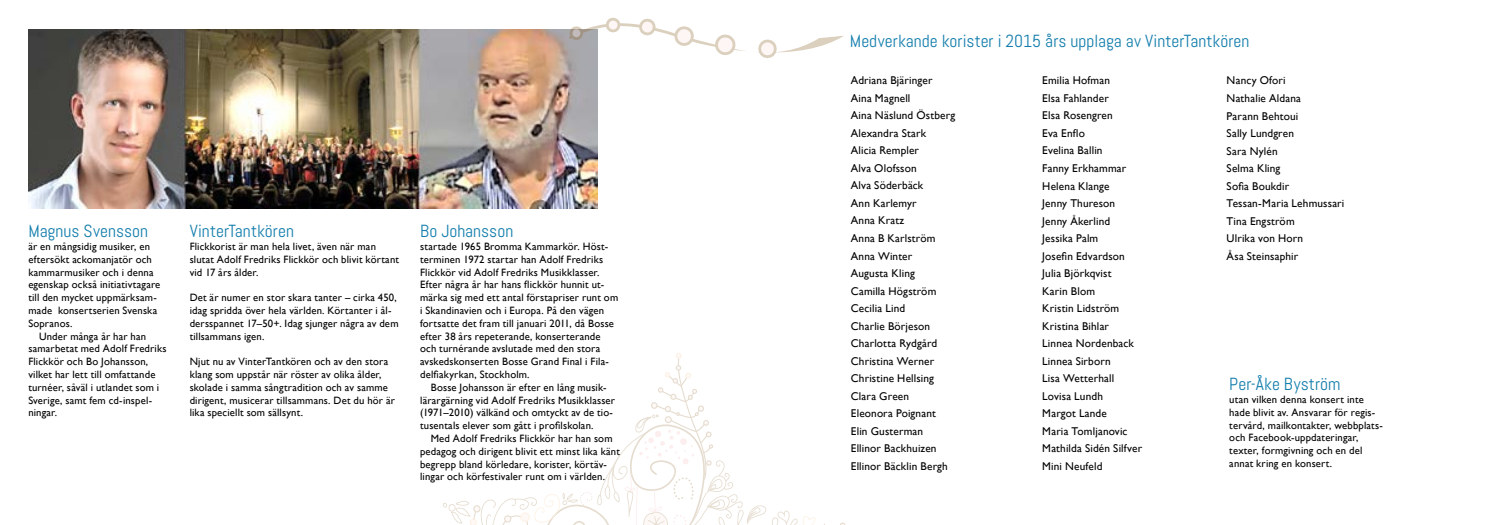
<style>
.page{position:relative;width:1489px;height:525px;background:#fff}
.page>*{position:absolute;margin:0;border:0;box-sizing:border-box;transform-origin:0 0}
.t1{font:17.5px "Abel";color:#127dac}
.t2{font:11.25px/17.5px "Gill Sans";letter-spacing:.015em;color:#000}
.t3{font:10.62px/12.8px "Gill Sans";letter-spacing:.015em;color:#000}
</style>
<div class="page">
<svg style="left:443px;top:353px;width:402px;height:172px"></svg>
<img style="left:28px;top:30px;width:569px;height:179px">
<svg style="left:568px;top:17px;width:276px;height:42px"></svg>
<h1 class="t1" style="left:28px;top:220px;width:121px">Magnus Svensson</h1>
<p class="t3" style="left:28px;top:240px;width:134px">är en mångsidig musiker, en eftersökt ackomanjatör och kammarmusiker och i denna egenskap också initiativtagare till den mycket uppmärksam&shy;made konsertserien Svenska<br>Sopranos.</p>
<p class="t3" style="left:28px;top:329px;width:140px;text-indent:11px">Under många år har han samarbetat med Adolf Fredriks<br>Flickkör och Bo Johansson, vilket har lett till omfattande turnéer, såväl i utlandet som i<br>Sverige, samt fem cd-inspel&shy;ningar.</p>
<h1 class="t1" style="left:190px;top:220px;width:106px">VinterTantkören</h1>
<p class="t3" style="left:190px;top:240px;width:211px">Flickkorist är man hela livet, även när man slutat Adolf Fredriks Flickkör och blivit körtant vid 17 års ålder.</p>
<p class="t3" style="left:190px;top:291px;width:210px">Det är numer en stor skara tanter – cirka 450, idag spridda över hela världen. Körtanter i ål&shy;dersspannet 17–50+. Idag sjunger några av dem tillsammans igen.</p>
<p class="t3" style="left:190px;top:355px;width:207px">Njut nu av VinterTantkören och av den stora klang som uppstår när röster av olika ålder, skolade i samma sångtradition och av samme dirigent, musicerar tillsammans. Det du hör är lika speciellt som sällsynt.</p>
<h1 class="t1" style="left:420px;top:220px;width:95px">Bo Johansson</h1>
<p class="t3" style="left:420px;top:240px;width:200px">startade 1965 Bromma Kammarkör. Höst&shy;terminen 1972 startar han Adolf Fredriks Flickkör vid Adolf Fredriks Musikklasser.<br>Efter några år har hans flickkör hunnit ut&shy;märka sig med ett antal förstapriser runt om i Skandinavien och i Europa. På den vägen fortsatte det fram till januari 2011, då Bosse efter 38 års repeterande, konserterande och turnérande avslutade med den stora avskedskonserten Bosse Grand Final i Fila&shy;delfiakyrkan, Stockholm.</p>
<p class="t3" style="left:420px;top:381px;width:196px;text-indent:11px">Bosse Johansson är efter en lång musik&shy;lärargärning vid Adolf Fredriks Musikklasser (1971–2010) välkänd och omtyckt av de tio&shy;tusentals elever som gått i profilskolan.</p>
<p class="t3" style="left:420px;top:432px;width:201px;text-indent:11px">Med Adolf Fredriks Flickkör har han som pedagog och dirigent blivit ett minst lika känt begrepp bland körledare, korister, körtäv&shy;lingar och körfestivaler runt om i världen.</p>
<h1 class="t1" style="left:850px;top:30px;width:401px">Medverkande korister i 2015 års upplaga av VinterTantkören</h1>
<p class="t2" style="left:850px;top:72px;width:106px">Adriana Bjäringer<br>Aina Magnell<br>Aina Näslund Östberg<br>Alexandra Stark<br>Alicia Rempler<br>Alva Olofsson<br>Alva Söderbäck<br>Ann Karlemyr<br>Anna Kratz<br>Anna B Karlström<br>Anna Winter<br>Augusta Kling<br>Camilla Högström<br>Cecilia Lind<br>Charlie Börjeson<br>Charlotta Rydgård<br>Christina Werner<br>Christine Hellsing<br>Clara Green<br>Eleonora Poignant<br>Elin Gusterman<br>Ellinor Backhuizen<br>Ellinor Bäcklin Bergh</p>
<p class="t2" style="left:1042px;top:72px;width:101px">Emilia Hofman<br>Elsa Fahlander<br>Elsa Rosengren<br>Eva Enflo<br>Evelina Ballin<br>Fanny Erkhammar<br>Helena Klange<br>Jenny Thureson<br>Jenny Åkerlind<br>Jessika Palm<br>Josefin Edvardson<br>Julia Björkqvist<br>Karin Blom<br>Kristin Lidström<br>Kristina Bihlar<br>Linnea Nordenback<br>Linnea Sirborn<br>Lisa Wetterhall<br>Lovisa Lundh<br>Margot Lande<br>Maria Tomljanovic<br>Mathilda Sidén Silfver<br>Mini Neufeld</p>
<p class="t2" style="left:1226px;top:72px;width:119px">Nancy Ofori<br>Nathalie Aldana<br>Parann Behtoui<br>Sally Lundgren<br>Sara Nylén<br>Selma Kling<br>Sofia Boukdir<br>Tessan-Maria Lehmussari<br>Tina Engström<br>Ulrika von Horn<br>Åsa Steinsaphir</p>
<h1 class="t1" style="left:1229px;top:373px;width:113px">Per-Åke Byström</h1>
<p class="t3" style="left:1229px;top:393px;width:155px">utan vilken denna konsert inte hade blivit av. Ansvarar för regis&shy;tervård, mailkontakter, webbplats&shy;och Facebook-uppdateringar, texter, formgivning och en del annat kring en konsert.</p>
</div>
